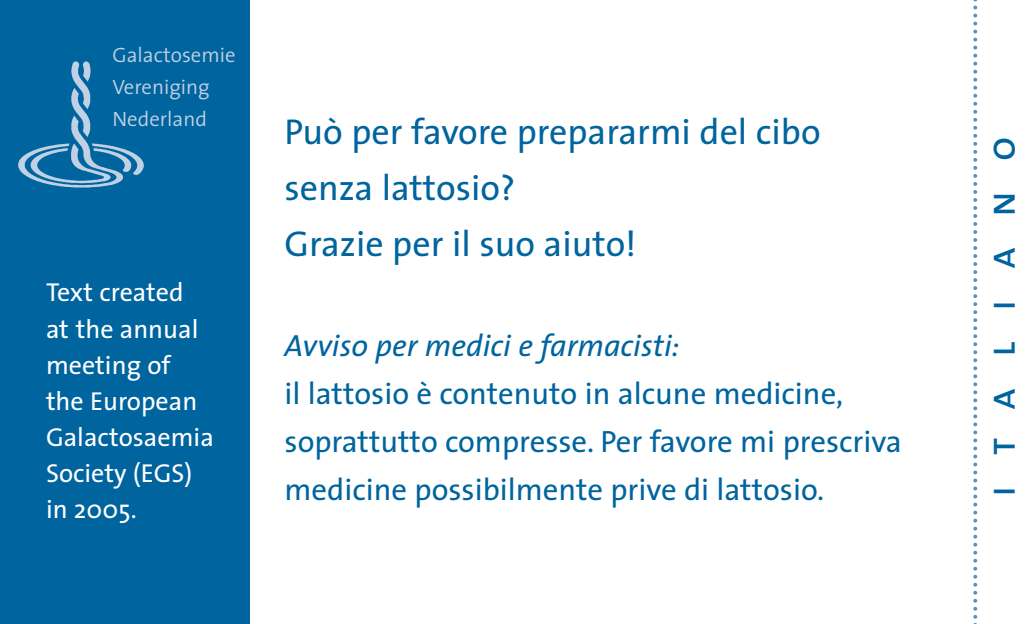
<style>
.page{position:relative;width:1032px;height:624px;background:#fff}
.page>*{position:absolute;margin:0;border:0;box-sizing:border-box;transform-origin:0 0}
.t1{font:40px "The Sans Caps";letter-spacing:.76em;color:#00649e}
.t2{font:36px/56px "The Sans";color:#00649e}
.t3{font:30.8px/48px "The Sans";color:#00649e}
.t4{font:italic 30.8px "The Sans";color:#00649e}
.t5{font:26px/36px "The Sans";color:#fff}
.t6{font:300 20.8px/32px "The Sans";color:#c1d1e5}
</style>
<div class="page">
<svg style="left:973px;top:0;width:4px;height:624px"></svg>
<div style="left:0;top:0;width:249px;height:624px;background:#00649e"></div>
<img style="left:18px;top:61px;width:126px;height:127px">
<p class="t6" style="left:113px;top:41px;width:125px">Galactosemie<br>Vereniging<br>Nederland</p>
<p class="t5" style="left:46px;top:277px;width:169px">Text created<br>at the annual meeting of the European<br>Galactosaemia<br>Society (EGS) in 2005.</p>
<p class="t2" style="left:285px;top:108px;width:538px">Può per favore prepararmi del cibo senza lattosio?<br>Grazie per il suo aiuto!</p>
<p class="t4" style="left:285px;top:334px;width:397px">Avviso per medici e farmacisti:</p>
<p class="t3" style="left:285px;top:373px;width:619px">il lattosio è contenuto in alcune medicine, soprattutto compresse. Per favore mi prescriva medicine possibilmente prive di lattosio.</p>
<p class="t1" style="left:978px;top:497px;width:362px;rotate:-90deg">italiano</p>
</div>
